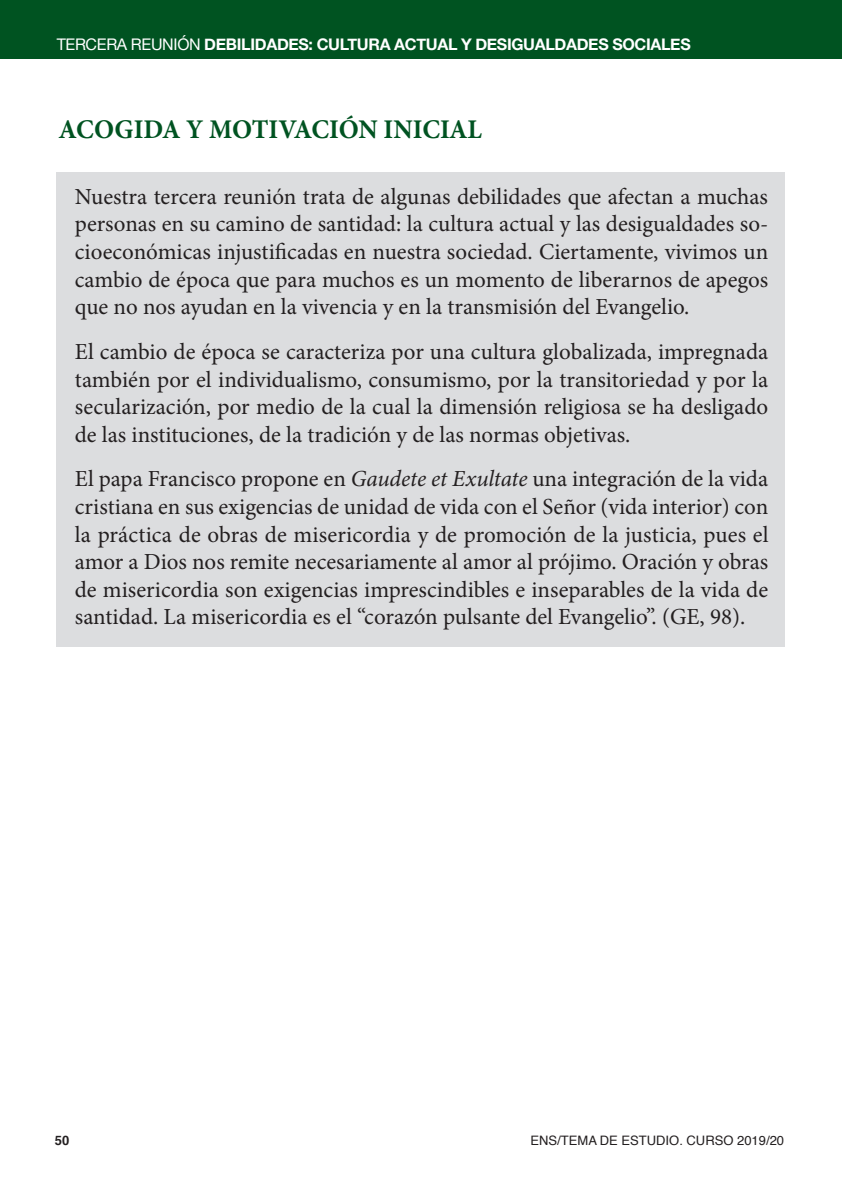
<style>
.page{position:relative;width:842px;height:1191px;background:#fff}
.page>*{position:absolute;margin:0;border:0;box-sizing:border-box;transform-origin:0 0}
.t1{font:700 27px "Minion Pro";color:#005321}
.t2{font:23px/27.6px "Minion Pro";color:#231f20;text-align:justify}
._0-teja{font:700 16px "Helvetica Neue";letter-spacing:-.02em;color:#fff}
.t3{font:13px "Helvetica";color:#231f20}
.t4{font:700 13px "Helvetica";color:#231f20}
.s1{font-weight:400}
.s2{font-style:italic}
</style>
<div class="page">
<div style="left:0;top:0;width:842px;height:58px;background:#005321"></div>
<div style="left:57px;top:171px;width:728px;height:475px;background:#dcdddf"></div>
<p class="_0-teja" style="left:57px;top:32px;width:635px"><span class="s1">TERCERA REUNIÓN</span> DEBILIDADES: CULTURA ACTUAL Y DESIGUALDADES SOCIALES</p>
<p class="t1" style="left:58px;top:110px;width:425px">ACOGIDA Y MOTIVACIÓN INICIAL</p>
<p class="t2" style="left:75px;top:183px;width:695px">Nuestra tercera reunión trata de algunas debilidades que afectan a muchas personas en su camino de santidad: la cultura actual y las desigualdades so&shy;cioeconómicas injustificadas en nuestra sociedad. Ciertamente, vivimos un cambio de época que para muchos es un momento de liberarnos de apegos que no nos ayudan en la vivencia y en la transmisión del Evangelio.</p>
<p class="t2" style="left:75px;top:338px;width:695px">El cambio de época se caracteriza por una cultura globalizada, impregnada también por el individualismo, consumismo, por la transitoriedad y por la secularización, por medio de la cual la dimensión religiosa se ha desligado de las instituciones, de la tradición y de las normas objetivas.</p>
<p class="t2" style="left:75px;top:465px;width:695px">El papa Francisco propone en <span class="s2">Gaudete et Exultate</span> una integración de la vida cristiana en sus exigencias de unidad de vida con el Señor (vida interior) con la práctica de obras de misericordia y de promoción de la justicia, pues el amor a Dios nos remite necesariamente al amor al prójimo. Oración y obras de misericordia son exigencias imprescindibles e inseparables de la vida de santidad. La misericordia es el “corazón pulsante del Evangelio”. (GE, 98).</p>
<p class="t4" style="left:55px;top:1130px;width:16px">50</p>
<p class="t3" style="left:530px;top:1130px;width:255px">ENS/TEMA DE ESTUDIO. CURSO 2019/20</p>
</div>
